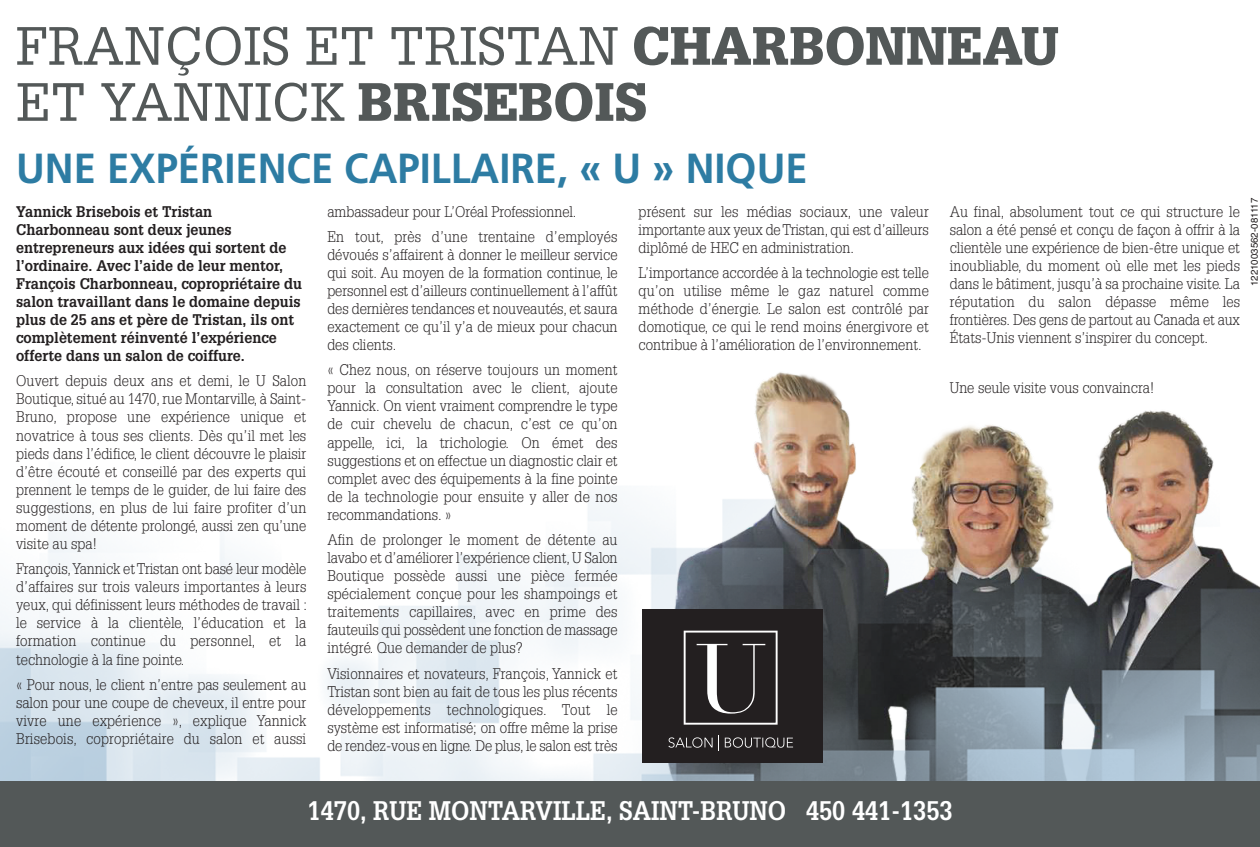
<style>
.page{position:relative;width:1260px;height:847px;background:#fff}
.page>*{position:absolute;margin:0;border:0;box-sizing:border-box;transform-origin:0 0}
.t1{font:52.5px/56px "Glypha LT Std";color:#535858}
.t2{font:700 42px "Frutiger LT Std";color:#2d7ca3;scale:.95 1}
.t3{font:700 26.25px "Glypha LT Std";color:#fff;scale:.9 1}
.t4{font:300 15.05px/18px "Glypha LT Std";color:#231f20;text-align:justify;scale:.95 1}
.t5{font:700 15.05px/18px "Glypha LT Std";color:#231f20;scale:.95 1}
.t6{font:9.62px "Helvetica";color:#231f20}
.s1{font-weight:900}
</style>
<div class="page">
<img style="left:0;top:372px;width:1260px;height:408px">
<div style="left:0;top:780px;width:1260px;height:66px;background:#535858"></div>
<div style="left:643px;top:609px;width:179px;height:153px;background:#231f20"></div>
<svg style="left:684px;top:630px;width:94px;height:94px"></svg>
<svg style="left:668px;top:735px;width:51px;height:15px"></svg>
<svg style="left:725px;top:737px;width:68px;height:10px"></svg>
<h1 class="t1" style="left:16px;top:19px;width:1044px">FRANÇOIS ET TRISTAN <span class="s1">CHARBONNEAU<br></span>ET YANNICK <span class="s1">BRISEBOIS</span></h1>
<h2 class="t2" style="left:16px;top:152px;width:835px">UNE EXPÉRIENCE CAPILLAIRE, « U » NIQUE</h2>
<p class="t5" style="left:16px;top:202px;width:303px">Yannick Brisebois et Tristan Charbonneau sont deux jeunes entrepreneurs aux idées qui sortent de l’ordinaire. Avec l’aide de leur mentor, François Charbonneau, copropriétaire du salon travaillant dans le domaine depuis plus de 25 ans et père de Tristan, ils ont complètement réinventé l’expérience offerte dans un salon de coiffure.</p>
<p class="t4" style="left:16px;top:373px;width:307px">Ouvert depuis deux ans et demi, le U Salon Boutique, situé au 1470, rue Montarville, à Saint-Bruno, propose une expérience unique et novatrice à tous ses clients. Dès qu’il met les pieds dans l’édifice, le client découvre le plaisir d’être écouté et conseillé par des experts qui prennent le temps de le guider, de lui faire des suggestions, en plus de lui faire profiter d’un moment de détente prolongé, aussi zen qu’une visite au spa!</p>
<p class="t4" style="left:16px;top:560px;width:308px">François,Yannick etTristan ont basé leur modèle d’affaires sur trois valeurs importantes à leurs yeux, qui définissent leurs méthodes de travail : le service à la clientèle, l’éducation et la formation continue du personnel, et la technologie à la fine pointe.</p>
<p class="t4" style="left:16px;top:676px;width:307px">« Pour nous, le client n’entre pas seulement au salon pour une coupe de cheveux, il entre pour vivre une expérience », explique Yannick Brisebois, copropriétaire du salon et aussi</p>
<p class="t4" style="left:327px;top:200px;width:307px;line-height:25px">ambassadeur pour L’Oréal Professionnel.<br>En tout, près d’une trentaine d’employés</p>
<p class="t4" style="left:327px;top:246px;width:307px">dévoués s’affairent à donner le meilleur service qui soit. Au moyen de la formation continue, le personnel est d’ailleurs continuellement à l’affût des dernières tendances et nouveautés, et saura exactement ce qu’il y’a de mieux pour chacun des clients.</p>
<p class="t4" style="left:327px;top:362px;width:307px">« Chez nous, on réserve toujours un moment pour la consultation avec le client, ajoute Yannick. On vient vraiment comprendre le type de cuir chevelu de chacun, c’est ce qu’on appelle, ici, la trichologie. On émet des suggestions et on effectue un diagnostic clair et complet avec des équipements à la fine pointe de la technologie pour ensuite y aller de nos recommandations. »</p>
<p class="t4" style="left:327px;top:531px;width:307px">Afin de prolonger le moment de détente au lavabo et d’améliorer l’expérience client, U Salon Boutique possède aussi une pièce fermée spécialement conçue pour les shampoings et traitements capillaires, avec en prime des fauteuils qui possèdent une fonction de massage intégré. Que demander de plus?</p>
<p class="t4" style="left:327px;top:665px;width:307px">Visionnaires et novateurs, François, Yannick et Tristan sont bien au fait de tous les plus récents développements technologiques. Tout le système est informatisé; on offre même la prise de rendez-vous en ligne. De plus, le salon est très</p>
<p class="t4" style="left:639px;top:203px;width:307px">présent sur les médias sociaux, une valeur importante aux yeux deTristan, qui est d’ailleurs diplômé de HEC en administration.</p>
<p class="t4" style="left:639px;top:264px;width:307px">L’importance accordée à la technologie est telle qu’on utilise même le gaz naturel comme méthode d’énergie. Le salon est contrôlé par domotique, ce qui le rend moins énergivore et contribue à l’amélioration de l’environnement.</p>
<p class="t4" style="left:950px;top:203px;width:307px">Au final, absolument tout ce qui structure le salon a été pensé et conçu de façon à offrir à la clientèle une expérience de bien-être unique et inoubliable, du moment où elle met les pieds dans le bâtiment, jusqu’à sa prochaine visite. La réputation du salon dépasse même les frontières. Des gens de partout au Canada et aux États-Unis viennent s’inspirer du concept.</p>
<p class="t4" style="left:950px;top:380px;width:217px">Une seule visite vous convaincra!</p>
<p class="t6" style="left:1249px;top:286px;width:90px;rotate:-90deg">1221003562-081117</p>
<h3 class="t3" style="left:308px;top:794px;width:718px">1470, RUE MONTARVILLE, SAINT-BRUNO 450 441-1353</h3>
</div>
